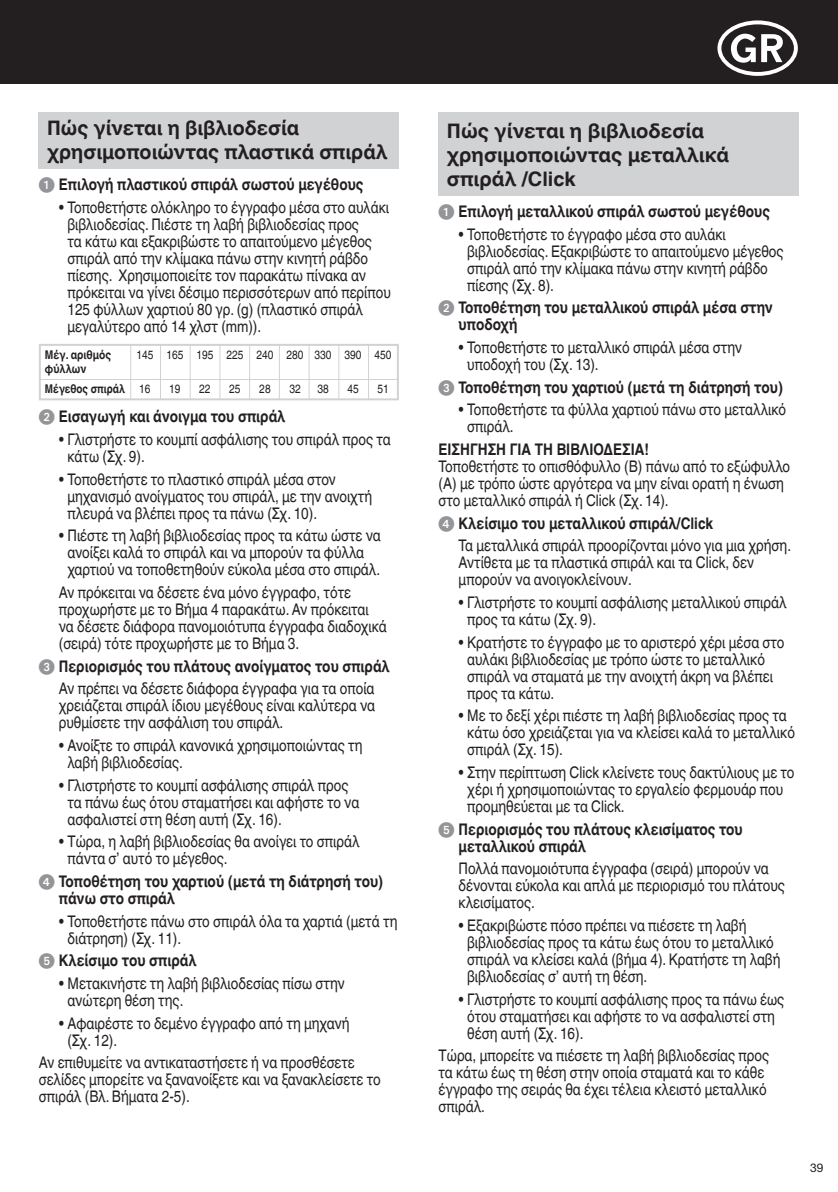
<style>
.page{position:relative;width:838px;height:1192px;background:#fff}
.page>*{position:absolute;margin:0;border:0;box-sizing:border-box;transform-origin:0 0}
.t1{font:700 20px/24px "Helvetica Linotype";color:#231f20}
.t2{font:16px/17px "Helvetica Linotype";color:#231f20;scale:.85 1}
.t3{font:700 16px/17px "Helvetica Linotype";color:#231f20;scale:.85 1}
.t4{font:12px "Helvetica Linotype";color:#231f20;scale:.85 1}
.t5{font:700 12px/19.6px "Helvetica Linotype";color:#231f20;scale:.85 1}
.t6{font:12px "Helvetica Neue";color:#231f20}
.s1{font-family:"European Pi One";font-weight:400;color:#939598}
.s2{font-weight:400}
.s3{font-family:"European Pi One";color:#939598}
.s4{font-weight:700}
</style>
<div class="page">
<div style="left:0;top:0;width:838px;height:84px;background:#231f20"></div>
<div style="left:39px;top:113px;width:360px;height:56px;background:#d1d2d4"></div>
<div style="left:39px;top:344px;width:360px;height:56px;border:2px solid #d1d2d4"></div>
<hr style="left:40px;top:379px;width:359px;height:1px;background:#d1d2d4">
<hr style="left:368px;top:344px;width:1px;height:56px;background:#d1d2d4">
<hr style="left:338px;top:344px;width:1px;height:56px;background:#d1d2d4">
<hr style="left:309px;top:344px;width:1px;height:56px;background:#d1d2d4">
<hr style="left:279px;top:344px;width:1px;height:56px;background:#d1d2d4">
<hr style="left:249px;top:344px;width:1px;height:56px;background:#d1d2d4">
<hr style="left:219px;top:344px;width:1px;height:56px;background:#d1d2d4">
<hr style="left:190px;top:344px;width:1px;height:56px;background:#d1d2d4">
<hr style="left:160px;top:344px;width:1px;height:56px;background:#d1d2d4">
<hr style="left:130px;top:344px;width:1px;height:56px;background:#d1d2d4">
<div style="left:439px;top:113px;width:360px;height:83px;background:#d1d2d4"></div>
<p class="t1" style="left:47px;top:116px;width:342px">Πώς γίνεται η βιβλιοδεσία χρησιμοποιώντας πλαστικά σπιράλ</p>
<p class="t3" style="left:39px;top:176px;width:384px"><span class="s1">1</span> Επιλογή πλαστικού σπιράλ σωστού μεγέθους</p>
<p class="t2" style="left:67px;top:199px;width:382px;text-indent:-9px">• Τοποθετήστε ολόκληρο το έγγραφο μέσα στο αυλάκι βιβλιοδεσίας. Πιέστε τη λαβή βιβλιοδεσίας προς<br>τα κάτω και εξακριβώστε το απαιτούμενο μέγεθος σπιράλ από την κλίμακα πάνω στην κινητή ράβδο πίεσης. Χρησιμοποιείτε τον παρακάτω πίνακα αν πρόκειται να γίνει δέσιμο περισσότερων από περίπου 125 φύλλων χαρτιού 80 γρ. (g) (πλαστικό σπιράλ μεγαλύτερο από 14 χλστ (mm)).</p>
<p class="t5" style="left:45px;top:345px;width:79px">Μέγ. αριθμός</p>
<p class="t4" style="left:136px;top:348px;width:301px">145 165 195 225 240 280 330 390 450</p>
<p class="t5" style="left:45px;top:359px;width:126px">φύλλων<br>Μέγεθος σπιράλ <span class="s2">16</span></p>
<p class="t4" style="left:169px;top:381px;width:15px">19</p>
<p class="t4" style="left:199px;top:381px;width:15px">22</p>
<p class="t4" style="left:229px;top:381px;width:15px">25</p>
<p class="t4" style="left:259px;top:381px;width:15px">28</p>
<p class="t4" style="left:289px;top:381px;width:15px">32</p>
<p class="t4" style="left:317px;top:381px;width:15px">38</p>
<p class="t4" style="left:347px;top:381px;width:15px">45</p>
<p class="t4" style="left:377px;top:381px;width:15px">51</p>
<p class="t3" style="left:39px;top:408px;width:292px"><span class="s1">2</span> Εισαγωγή και άνοιγμα του σπιράλ</p>
<p class="t2" style="left:67px;top:431px;width:382px;text-indent:-9px">• Γλιστρήστε το κουμπί ασφάλισης του σπιράλ προς τα κάτω (Σχ. 9).</p>
<p class="t2" style="left:67px;top:471px;width:360px;text-indent:-9px">• Τοποθετήστε το πλαστικό σπιράλ μέσα στον μηχανισμό ανοίγματος του σπιράλ, με την ανοιχτή πλευρά να βλέπει προς τα πάνω (Σχ. 10).</p>
<p class="t2" style="left:59px;top:527px;width:380px;text-align:center">• Πιέστε τη λαβή βιβλιοδεσίας προς τα κάτω ώστε να ανοίξει καλά το σπιράλ και να μπορούν τα φύλλα χαρτιού να τοποθετηθούν εύκολα μέσα στο σπιράλ.</p>
<p class="t2" style="left:59px;top:584px;width:387px">Αν πρόκειται να δέσετε ένα μόνο έγγραφο, τότε προχωρήστε με το Βήμα 4 παρακάτω. Αν πρόκειται να δέσετε διάφορα πανομοιότυπα έγγραφα διαδοχικά (σειρά) τότε προχωρήστε με το Βήμα 3.</p>
<p class="t3" style="left:39px;top:655px;width:414px;line-height:22.6px;text-align:center"><span class="s1">3</span> Περιορισμός του πλάτους ανοίγματος του σπιράλ<br><span class="s2">Αν πρέπει να δέσετε διάφορα έγγραφα για τα οποία</span></p>
<p class="t2" style="left:59px;top:697px;width:374px">χρειάζεται σπιράλ ίδιου μεγέθους είναι καλύτερα να ρυθμίσετε την ασφάλιση του σπιράλ.</p>
<p class="t2" style="left:67px;top:737px;width:348px;text-indent:-9px">• Ανοίξτε το σπιράλ κανονικά χρησιμοποιώντας τη λαβή βιβλιοδεσίας.</p>
<p class="t2" style="left:67px;top:777px;width:345px;text-indent:-9px">• Γλιστρήστε το κουμπί ασφάλισης σπιράλ προς τα πάνω έως ότου σταματήσει και αφήστε το να ασφαλιστεί στη θέση αυτή (Σχ. 16).</p>
<p class="t2" style="left:67px;top:833px;width:345px;text-indent:-9px">• Τώρα, η λαβή βιβλιοδεσίας θα ανοίγει το σπιράλ πάντα σ’ αυτό το μέγεθος.</p>
<p class="t3" style="left:59px;top:873px;width:383px;text-indent:-20px"><span class="s1">4</span> Τοποθέτηση του χαρτιού (μετά τη διάτρησή του) πάνω στο σπιράλ</p>
<p class="t2" style="left:67px;top:913px;width:390px;text-indent:-9px">• Τοποθετήστε πάνω στο σπιράλ όλα τα χαρτιά (μετά τη διάτρηση) (Σχ. 11).</p>
<p class="t3" style="left:39px;top:952px;width:187px"><span class="s1">5</span> Κλείσιμο του σπιράλ</p>
<p class="t2" style="left:67px;top:975px;width:328px;text-indent:-9px">• Μετακινήστε τη λαβή βιβλιοδεσίας πίσω στην ανώτερη θέση της.</p>
<p class="t2" style="left:67px;top:1015px;width:333px;text-indent:-9px">• Αφαιρέστε το δεμένο έγγραφο από τη μηχανή (Σχ. 12).</p>
<p class="t2" style="left:39px;top:1054px;width:404px">Αν επιθυμείτε να αντικαταστήσετε ή να προσθέσετε σελίδες μπορείτε να ξανανοίξετε και να ξανακλείσετε το σπιράλ (Βλ. Βήματα 2-5).</p>
<p class="t1" style="left:447px;top:119px;width:284px">Πώς γίνεται η βιβλιοδεσία χρησιμοποιώντας μεταλλικά σπιράλ /Click</p>
<p class="t3" style="left:439px;top:203px;width:391px"><span class="s1">1</span> Επιλογή μεταλλικού σπιράλ σωστού μεγέθους</p>
<p class="t2" style="left:467px;top:226px;width:374px;text-indent:-9px">• Τοποθετήστε το έγγραφο μέσα στο αυλάκι βιβλιοδεσίας. Εξακριβώστε το απαιτούμενο μέγεθος σπιράλ από την κλίμακα πάνω στην κινητή ράβδο πίεσης (Σχ. 8).</p>
<p class="t3" style="left:459px;top:299px;width:371px;text-indent:-20px"><span class="s1">2</span> Τοποθέτηση του μεταλλικού σπιράλ μέσα στην υποδοχή</p>
<p class="t2" style="left:467px;top:339px;width:325px;text-indent:-9px">• Τοποθετήστε το μεταλλικό σπιράλ μέσα στην υποδοχή του (Σχ. 13).</p>
<p class="t3" style="left:439px;top:379px;width:407px"><span class="s1">3</span> Τοποθέτηση του χαρτιού (μετά τη διάτρησή του)</p>
<p class="t2" style="left:467px;top:401px;width:377px;text-indent:-9px">• Τοποθετήστε τα φύλλα χαρτιού πάνω στο μεταλλικό σπιράλ.</p>
<p class="t3" style="left:438px;top:441px;width:249px">ΕΙΣΗΓΗΣΗ ΓΙΑ ΤΗ ΒΙΒΛΙΟΔΕΣΙΑ!</p>
<p class="t2" style="left:438px;top:458px;width:415px">Τοποθετήστε το οπισθόφυλλο (B) πάνω από το εξώφυλλο (A) με τρόπο ώστε αργότερα να μην είναι ορατή η ένωση στο μεταλλικό σπιράλ ή Click (Σχ. 14).</p>
<p class="t2" style="left:459px;top:512px;width:393px;line-height:22.6px;text-indent:-20px"><span class="s3">4</span> <span class="s4">Κλείσιμο του μεταλλικού σπιράλ/Click<br></span>Τα μεταλλικά σπιράλ προορίζονται μόνο για μια χρήση.</p>
<p class="t2" style="left:459px;top:554px;width:349px">Αντίθετα με τα πλαστικά σπιράλ και τα Click, δεν μπορούν να ανοιγοκλείνουν.</p>
<p class="t2" style="left:467px;top:594px;width:377px;text-indent:-9px">• Γλιστρήστε το κουμπί ασφάλισης μεταλλικού σπιράλ προς τα κάτω (Σχ. 9).</p>
<p class="t2" style="left:467px;top:634px;width:375px;text-indent:-9px">• Κρατήστε το έγγραφο με το αριστερό χέρι μέσα στο αυλάκι βιβλιοδεσίας με τρόπο ώστε το μεταλλικό σπιράλ να σταματά με την ανοιχτή άκρη να βλέπει προς τα κάτω.</p>
<p class="t2" style="left:467px;top:707px;width:387px;text-indent:-9px">• Με το δεξί χέρι πιέστε τη λαβή βιβλιοδεσίας προς τα κάτω όσο χρειάζεται για να κλείσει καλά το μεταλλικό σπιράλ (Σχ. 15).</p>
<p class="t2" style="left:467px;top:764px;width:386px;text-indent:-9px">• Στην περίπτωση Click κλείνετε τους δακτύλιους με το χέρι ή χρησιμοποιώντας το εργαλείο φερμουάρ που προμηθεύεται με τα Click.</p>
<p class="t3" style="left:459px;top:821px;width:336px;text-indent:-20px"><span class="s1">5</span> Περιορισμός του πλάτους κλεισίματος του μεταλλικού σπιράλ</p>
<p class="t2" style="left:459px;top:860px;width:385px">Πολλά πανομοιότυπα έγγραφα (σειρά) μπορούν να δένονται εύκολα και απλά με περιορισμό του πλάτους κλεισίματος.</p>
<p class="t2" style="left:467px;top:917px;width:370px;text-indent:-9px">• Εξακριβώστε πόσο πρέπει να πιέσετε τη λαβή βιβλιοδεσίας προς τα κάτω έως ότου το μεταλλικό σπιράλ να κλείσει καλά (βήμα 4). Κρατήστε τη λαβή βιβλιοδεσίας σ’ αυτή τη θέση.</p>
<p class="t2" style="left:467px;top:991px;width:374px;text-indent:-9px">• Γλιστρήστε το κουμπί ασφάλισης προς τα πάνω έως ότου σταματήσει και αφήστε το να ασφαλιστεί στη θέση αυτή (Σχ. 16).</p>
<p class="t2" style="left:438px;top:1047px;width:390px">Τώρα, μπορείτε να πιέσετε τη λαβή βιβλιοδεσίας προς τα κάτω έως τη θέση στην οποία σταματά και το κάθε έγγραφο της σειράς θα έχει τέλεια κλειστό μεταλλικό σπιράλ.</p>
<p class="t6" style="left:810px;top:1160px;width:15px">39</p>
</div>
